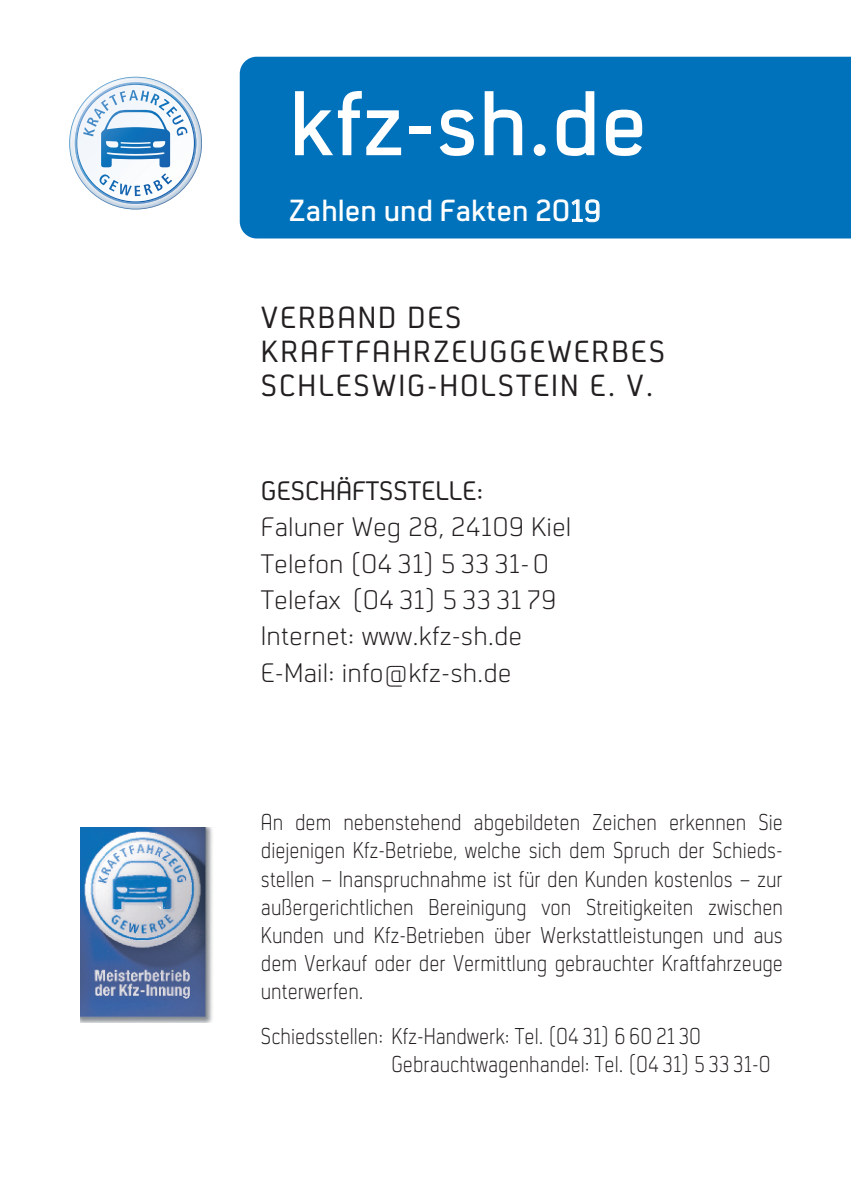
<style>
.page{position:relative;width:851px;height:1191px;background:#fff}
.page>*{position:absolute;margin:0;border:0;box-sizing:border-box;transform-origin:0 0}
.t1{font:600 96px "Neustadt";color:#fff}
.t2{font:32px/34px "Neustadt";letter-spacing:.06em;color:#231f20}
.t3{font:600 32px "Neustadt";color:#fff}
.t4{font:28px/36.4px "Neustadt Regular 2";color:#231f20}
.t5{font:28px "Neustadt";color:#231f20}
.t6{font:24px/28px "Neustadt Regular 2";color:#231f20;text-align:justify;scale:.85 1}
.s1{font-weight:400}
</style>
<div class="page">
<div style="left:240px;top:57px;width:610px;height:181px;background:#0072bc"></div>
<svg style="left:69px;top:77px;width:133px;height:132px"></svg>
<img style="left:80px;top:827px;width:133px;height:195px">
<h1 class="t1" style="left:289px;top:73px;width:360px">kfz-sh.de</h1>
<h2 class="t3" style="left:289px;top:194px;width:314px">Zahlen und Fakten 20<span class="s1">19</span></h2>
<h2 class="t2" style="left:261px;top:300px;width:405px">VERBAND DES<br>KRAFTFAHRZEUGGEWERBES<br>SCHLESWIG-HOLSTEIN E. V.</h2>
<p class="t5" style="left:261px;top:476px;width:224px">GESCHÄFTSSTELLE:</p>
<p class="t4" style="left:261px;top:509px;width:312px">Faluner Weg 28, 24109 Kiel<br>Telefon (04 31) 5 33 31-0<br>Telefax (04 31) 5 33 31 79<br>Internet: www.kfz-sh.de<br>E-Mail: info@kfz-sh.de</p>
<p class="t6" style="left:261px;top:809px;width:615px">An dem nebenstehend abgebildeten Zeichen erkennen Sie diejenigen Kfz-Betriebe, welche sich dem Spruch der Schieds - stellen – Inan spruchnahme ist für den Kunden kostenlos – zur außergerichtlichen Bereinigung von Streitigkeiten zwischen Kunden und Kfz-Betrieben über Werkstattleistungen und aus dem Verkauf oder der Vermittlung gebrauchter Kraftfahr zeuge un ter werfen.</p>
<p class="t6" style="left:391px;top:1022px;width:447px;text-indent:-130px">Schiedsstellen: Kfz-Handwerk: Tel. (04 31) 6 60 21 30<br>Gebrauchtwagenhandel: Tel. (04 31) 5 33 31-0</p>
</div>
